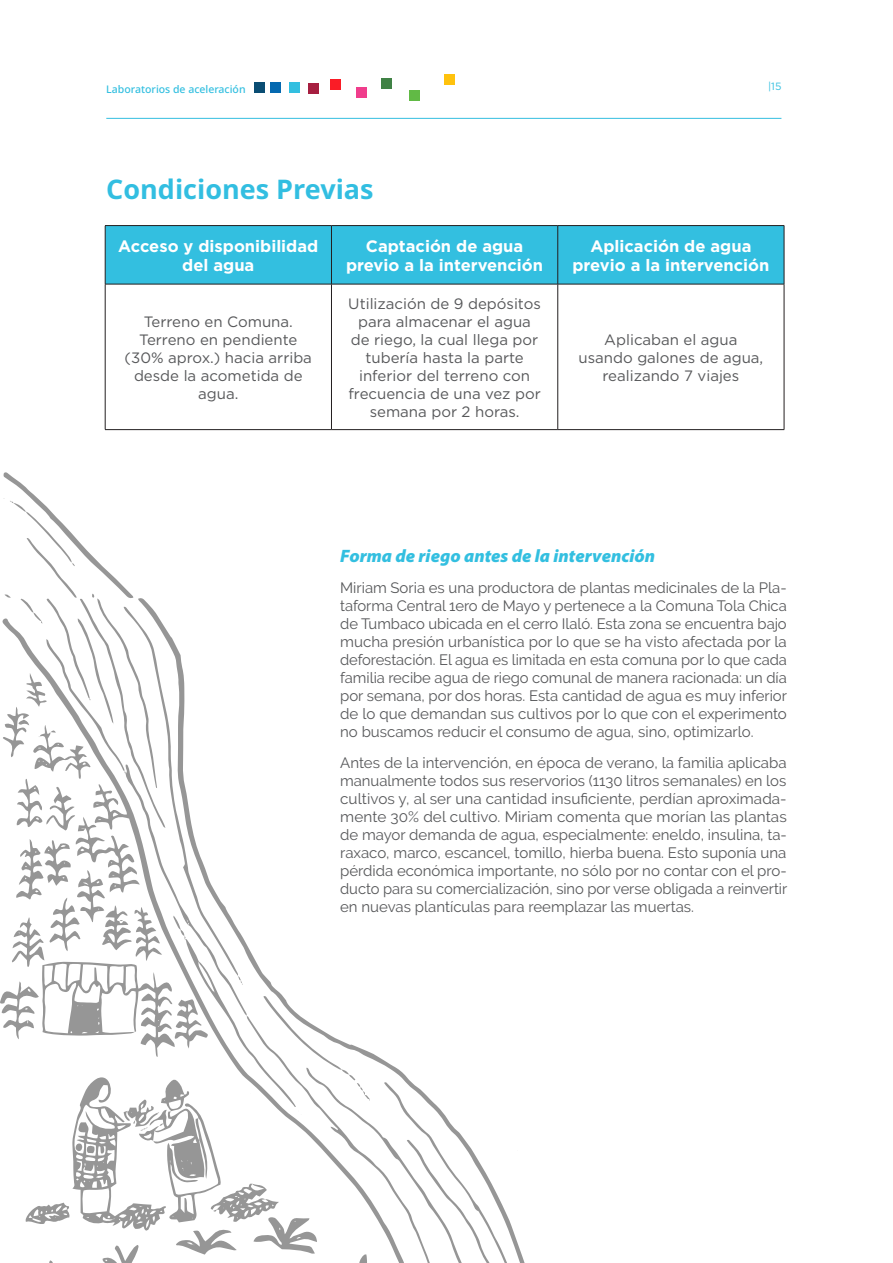
<style>
.page{position:relative;width:893px;height:1263px;background:#fff}
.page>*{position:absolute;margin:0;border:0;box-sizing:border-box;transform-origin:0 0}
.t1{font:700 27px "Noto Sans";color:#32bee1}
.PARRAFO_FINAL{font:italic 900 18px "Myriad Pro";color:#33bfe0}
.t2{font:700 16.5px/19.8px "Gotham";color:#fff;text-align:center}
.PARRAFO_FINAL-2{font:15px/18px "Raleway";color:#57585a;text-align:justify}
.t3{font:15px/18px "Gotham";color:#57585a;text-align:center}
.t4{font:500 10.5px "Noto Sans";color:#33bfe0}
.t5{font:10.5px "Gotham";color:#33bfe0}
</style>
<div class="page">
<div style="left:254px;top:82px;width:11px;height:10px;background:#0a4d73"></div>
<div style="left:270px;top:82px;width:11px;height:10px;background:#0569b0"></div>
<div style="left:289px;top:82px;width:10px;height:10px;background:#33bfe0"></div>
<div style="left:308px;top:83px;width:11px;height:11px;background:#a61f40"></div>
<div style="left:330px;top:80px;width:11px;height:10px;background:#fa1c26"></div>
<div style="left:356px;top:87px;width:10px;height:11px;background:#f03d8c"></div>
<div style="left:381px;top:79px;width:11px;height:10px;background:#408245"></div>
<div style="left:409px;top:90px;width:10px;height:10px;background:#61ba45"></div>
<div style="left:444px;top:74px;width:11px;height:11px;background:#ffc20d"></div>
<hr style="left:106px;top:118px;width:675px;height:1px;background:#33bfe0">
<div style="left:106px;top:226px;width:678px;height:58px;background:#33bfe0"></div>
<hr style="left:105px;top:225px;width:226px;height:1px;background:#231f20">
<hr style="left:105px;top:226px;width:1px;height:58px;background:#231f20">
<hr style="left:331px;top:225px;width:227px;height:1px;background:#231f20">
<hr style="left:331px;top:226px;width:1px;height:58px;background:#231f20">
<hr style="left:558px;top:225px;width:226px;height:1px;background:#231f20">
<hr style="left:557px;top:226px;width:1px;height:58px;background:#231f20">
<hr style="left:784px;top:226px;width:1px;height:58px;background:#231f20">
<hr style="left:105px;top:284px;width:226px;height:1px;background:#231f20">
<hr style="left:105px;top:284px;width:1px;height:145px;background:#231f20">
<hr style="left:331px;top:284px;width:227px;height:1px;background:#231f20">
<hr style="left:331px;top:284px;width:1px;height:145px;background:#231f20">
<hr style="left:558px;top:284px;width:226px;height:1px;background:#231f20">
<hr style="left:557px;top:284px;width:1px;height:145px;background:#231f20">
<hr style="left:784px;top:284px;width:1px;height:145px;background:#231f20">
<hr style="left:105px;top:429px;width:226px;height:1px;background:#231f20">
<hr style="left:331px;top:429px;width:227px;height:1px;background:#231f20">
<hr style="left:558px;top:429px;width:226px;height:1px;background:#231f20">
<svg style="left:0;top:472px;width:518px;height:791px"></svg>
<p class="t4" style="left:106px;top:83px;width:141px">Laboratorios de aceleración</p>
<p class="t5" style="left:768px;top:80px;width:15px">|15</p>
<p class="t1" style="left:106px;top:174px;width:269px">Condiciones Previas</p>
<p class="t2" style="left:118px;top:236px;width:202px">Acceso y disponibilidad del agua</p>
<p class="t2" style="left:346px;top:236px;width:199px">Captación de agua previo a la intervención</p>
<p class="t2" style="left:572px;top:236px;width:199px">Aplicación de agua previo a la intervención</p>
<p class="t3" style="left:125px;top:312px;width:189px">Terreno en Comuna.<br>Terreno en pendiente (30% aprox.) hacia arriba desde la acometida de agua.</p>
<p class="t3" style="left:348px;top:294px;width:194px">Utilización de 9 depósitos para almacenar el agua de riego, la cual llega por tubería hasta la parte inferior del terreno con frecuencia de una vez por semana por 2 horas.</p>
<p class="t3" style="left:578px;top:330px;width:186px">Aplicaban el agua usando galones de agua, realizando 7 viajes</p>
<p class="PARRAFO_FINAL" style="left:340px;top:544px;width:317px">Forma de riego antes de la intervención</p>
<p class="PARRAFO_FINAL-2" style="left:340px;top:578px;width:448px">Miriam Soria es una productora de plantas medicinales de la Pla&shy;taforma Central 1ero de Mayo y pertenece a la Comuna Tola Chica de Tumbaco ubicada en el cerro Ilaló. Esta zona se encuentra bajo mucha presión urbanística por lo que se ha visto afectada por la deforestación. El agua es limitada en esta comuna por lo que cada familia recibe agua de riego comunal de manera racionada: un día por semana, por dos horas. Esta cantidad de agua es muy inferior de lo que demandan sus cultivos por lo que con el experimento no buscamos reducir el consumo de agua, sino, optimizarlo.</p>
<p class="PARRAFO_FINAL-2" style="left:340px;top:753px;width:448px">Antes de la intervención, en época de verano, la familia aplicaba manualmente todos sus reservorios (1130 litros semanales) en los cultivos y, al ser una cantidad insuficiente, perdían aproximada&shy;mente 30% del cultivo. Miriam comenta que morían las plantas de mayor demanda de agua, especialmente: eneldo, insulina, ta&shy;raxaco, marco, escancel, tomillo, hierba buena. Esto suponía una pérdida económica importante, no sólo por no contar con el pro&shy;ducto para su comercialización, sino por verse obligada a reinvertir en nuevas plantículas para reemplazar las muertas.</p>
</div>
